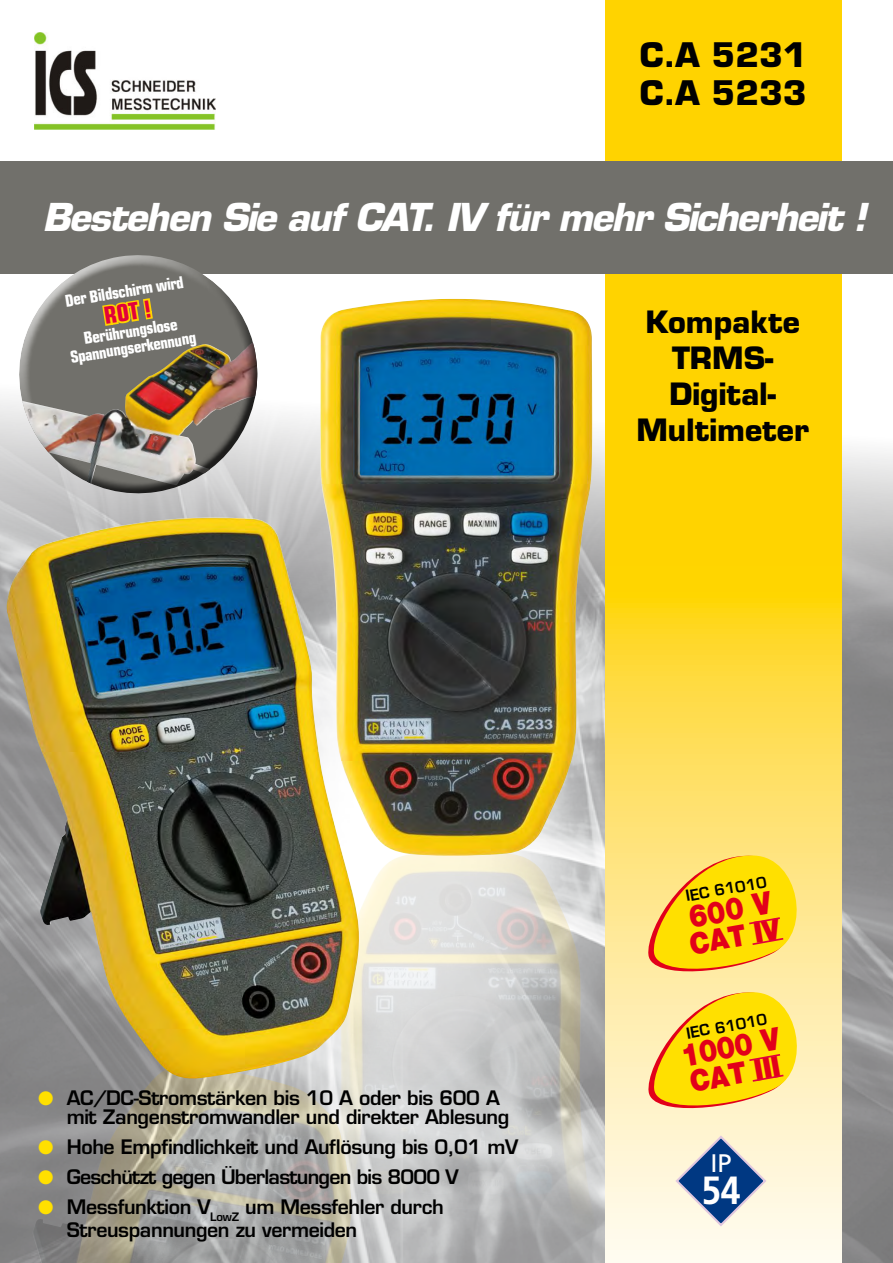
<style>
.page{position:relative;width:893px;height:1263px;background:#fff}
.page>*{position:absolute;margin:0;border:0;box-sizing:border-box;transform-origin:0 0}
.t1{font:700 39.3px "Frutiger";color:#fff;scale:.9 1}
.t2{font:italic 700 37.5px "Eurostile";letter-spacing:-.04em;color:#fff}
.t3{font:700 33px/37.5px "Eurostile";color:#000}
.t4{font:900 31.2px "Helvetica Neue";color:#e2001a;scale:.9 1}
.t5{font:700 30px/36px "Eurostile";color:#000;text-align:center}
.t6{font:900 29.7px "Helvetica Neue";color:#e2001a;scale:.9 1}
.t7{font:25.35px "Frutiger";color:#fff}
.t8{font:700 condensed 23.7px "Eurostile";color:#e2003b}
.t9{font:600 19.5px/19.5px "Eurostile";letter-spacing:-.02em;color:#000}
.t10{font:600 19.5px "Eurostile";letter-spacing:-.04em;color:#000}
.t11{font:700 condensed 16.5px/16.5px "Eurostile";color:#fff;text-align:center}
.t12{font:600 15px "Eurostile";color:#000}
.s1{color:#ffe000}
</style>
<div class="page">
<img style="left:0;top:274px;width:893px;height:989px">
<svg style="left:606px;top:0;width:235px;height:1263px;background:#fedc3e"></svg>
<div style="left:0;top:162px;width:893px;height:112px;background:#71706b"></div>
<svg style="left:645px;top:990px;width:167px;height:127px;background:#fddc4b"></svg>
<svg style="left:645px;top:853px;width:167px;height:128px;background:#fdd93c"></svg>
<img style="left:351px;top:852px;width:246px;height:411px">
<img style="left:320px;top:299px;width:272px;height:557px">
<img style="left:0;top:1065px;width:351px;height:198px">
<img style="left:7px;top:517px;width:354px;height:561px">
<svg style="left:674px;top:1134px;width:94px;height:94px;background:#94a5b7"></svg>
<svg style="left:0;top:255px;width:256px;height:199px"></svg>
<svg style="left:11px;top:275px;width:264px;height:237px;background:#a19990"></svg>
<svg style="left:100px;top:296px;width:55px;height:32px;background:#b19c3a"></svg>
<img style="left:34px;top:32px;width:181px;height:97px">
<h3 class="t3" style="left:640px;top:36px;width:169px">C.A 5231<br>C.A 5233</h3>
<h2 class="t2" style="left:43px;top:194px;width:825px">Bestehen Sie auf CAT. IV für mehr Sicherheit !</h2>
<p class="t11" style="left:64px;top:292px;width:121px;rotate:-9deg">Der Bildschirm wird</p>
<p class="t8" style="left:102px;top:302px;width:49px;rotate:-9deg">ROT !</p>
<p class="t11" style="left:67px;top:333px;width:129px;rotate:-9deg">Berührungslose<br>Spannungserkennung</p>
<h3 class="t5" style="left:636px;top:304px;width:174px">Kompakte<br>TRMS-<br>Digital-<br>Multimeter</h3>
<p class="t9" style="left:67px;top:1088px;width:444px;text-indent:-29px"><span class="s1">●</span> AC/DC-Stromstärken bis 10 A oder bis 600 A mit Zangenstromwandler und direkter Ablesung</p>
<p class="t9" style="left:38px;top:1137px;width:481px"><span class="s1">●</span> Hohe Empfindlichkeit und Auflösung bis 0,01 mV</p>
<p class="t10" style="left:38px;top:1165px;width:422px"><span class="s1">●</span> Geschützt gegen Überlastungen bis 8000 V</p>
<p class="t9" style="left:67px;top:1196px;width:378px;line-height:22.5px;text-indent:-29px"><span class="s1">●</span> Messfunktion V<sub>LowZ</sub> um Messfehler durch<br>Streuspannungen zu vermeiden</p>
<p class="t12" style="left:684px;top:886px;width:83px;rotate:-10deg">IEC 61010</p>
<h3 class="t4" style="left:685px;top:898px;width:94px;rotate:-10deg">600 V</h3>
<h3 class="t6" style="left:687px;top:927px;width:103px;rotate:-10deg">CAT IV</h3>
<p class="t12" style="left:685px;top:1024px;width:83px;rotate:-10deg">IEC 61010</p>
<h3 class="t4" style="left:678px;top:1037px;width:112px;rotate:-10deg">1000 V</h3>
<h3 class="t6" style="left:687px;top:1064px;width:103px;rotate:-10deg">CAT III</h3>
<p class="t7" style="left:710px;top:1148px;width:23px">IP</p>
<h1 class="t1" style="left:702px;top:1167px;width:45px">54</h1>
</div>
